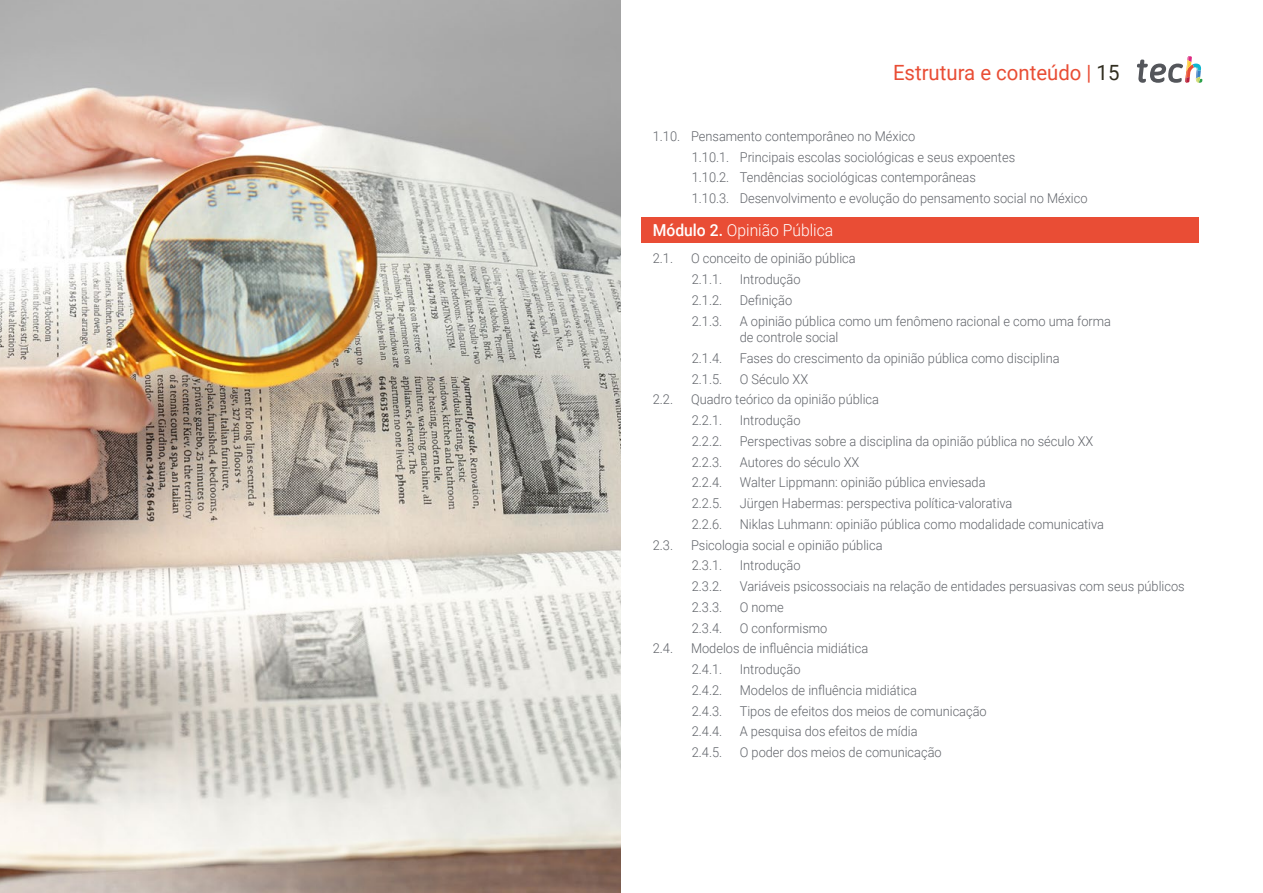
<style>
.page{position:relative;width:1263px;height:893px;background:#fff}
.page>*{position:absolute;margin:0;border:0;box-sizing:border-box;transform-origin:0 0}
.t1{font:21px "Roboto";color:#e94d35}
.t2{font:300 16.5px "Roboto";color:#fff;scale:.95 1}
.t3{font:300 13.5px/20.7px "Roboto";color:#61646a;scale:.95 1}
.s1{color:#312e20}
.s2{font-weight:500}
</style>
<div class="page">
<img style="left:0;top:0;width:621px;height:893px">
<div style="left:642px;top:218px;width:557px;height:25px;background:#e94d35"></div>
<svg style="left:1137px;top:56px;width:65px;height:27px"></svg>
<h1 class="t1" style="left:893px;top:57px;width:228px">Estrutura e conteúdo | <span class="s1">15</span></h1>
<p class="t3" style="left:692px;top:125px;width:418px;text-indent:-39px">1.10. Pensamento contemporâneo no México<br>1.10.1. Principais escolas sociológicas e seus expoentes<br>1.10.2. Tendências sociológicas contemporâneas<br>1.10.3. Desenvolvimento e evolução do pensamento social no México</p>
<p class="t2" style="left:653px;top:219px;width:191px"><span class="s2">Módulo 2.</span> Opinião Pública</p>
<p class="t3" style="left:653px;top:248px;width:23px">2.1.</p>
<p class="t3" style="left:691px;top:248px;width:175px">O conceito de opinião pública<br>2.1.1.</p>
<p class="t3" style="left:740px;top:268px;width:65px">Introdução</p>
<p class="t3" style="left:692px;top:289px;width:34px">2.1.2.</p>
<p class="t3" style="left:740px;top:289px;width:57px">Definição</p>
<p class="t3" style="left:692px;top:310px;width:34px">2.1.3.</p>
<p class="t3" style="left:740px;top:312px;width:392px;line-height:16.5px">A opinião pública como um fenômeno racional e como uma forma de controle social</p>
<p class="t3" style="left:692px;top:347px;width:34px">2.1.4.</p>
<p class="t3" style="left:740px;top:347px;width:338px">Fases do crescimento da opinião pública como disciplina</p>
<p class="t3" style="left:692px;top:368px;width:34px">2.1.5.</p>
<p class="t3" style="left:740px;top:368px;width:74px">O Século XX</p>
<p class="t3" style="left:653px;top:389px;width:23px">2.2.</p>
<p class="t3" style="left:691px;top:389px;width:199px">Quadro teórico da opinião pública<br>2.2.1.</p>
<p class="t3" style="left:740px;top:409px;width:65px">Introdução</p>
<p class="t3" style="left:692px;top:430px;width:34px">2.2.2.</p>
<p class="t3" style="left:740px;top:430px;width:374px">Perspectivas sobre a disciplina da opinião pública no século XX</p>
<p class="t3" style="left:692px;top:451px;width:34px">2.2.3.</p>
<p class="t3" style="left:740px;top:451px;width:127px">Autores do século XX</p>
<p class="t3" style="left:692px;top:472px;width:34px">2.2.4.</p>
<p class="t3" style="left:740px;top:472px;width:260px">Walter Lippmann: opinião pública enviesada</p>
<p class="t3" style="left:692px;top:492px;width:34px">2.2.5.</p>
<p class="t3" style="left:740px;top:492px;width:289px">Jürgen Habermas: perspectiva política-valorativa</p>
<p class="t3" style="left:692px;top:513px;width:34px">2.2.6.</p>
<p class="t3" style="left:740px;top:513px;width:385px">Niklas Luhmann: opinião pública como modalidade comunicativa</p>
<p class="t3" style="left:653px;top:534px;width:23px">2.3.</p>
<p class="t3" style="left:691px;top:534px;width:203px">Psicologia social e opinião pública<br>2.3.1.</p>
<p class="t3" style="left:740px;top:555px;width:65px">Introdução</p>
<p class="t3" style="left:692px;top:575px;width:34px">2.3.2.</p>
<p class="t3" style="left:740px;top:575px;width:470px">Variáveis psicossociais na relação de entidades persuasivas com seus públicos</p>
<p class="t3" style="left:692px;top:596px;width:34px">2.3.3.</p>
<p class="t3" style="left:740px;top:596px;width:48px">O nome</p>
<p class="t3" style="left:692px;top:617px;width:34px">2.3.4.</p>
<p class="t3" style="left:740px;top:617px;width:94px">O conformismo</p>
<p class="t3" style="left:653px;top:638px;width:23px">2.4.</p>
<p class="t3" style="left:691px;top:638px;width:188px">Modelos de influência midiática<br>2.4.1.</p>
<p class="t3" style="left:740px;top:658px;width:65px">Introdução</p>
<p class="t3" style="left:692px;top:679px;width:34px">2.4.2.</p>
<p class="t3" style="left:740px;top:679px;width:188px">Modelos de influência midiática</p>
<p class="t3" style="left:692px;top:700px;width:34px">2.4.3.</p>
<p class="t3" style="left:740px;top:700px;width:262px">Tipos de efeitos dos meios de comunicação</p>
<p class="t3" style="left:692px;top:721px;width:34px">2.4.4.</p>
<p class="t3" style="left:740px;top:721px;width:189px">A pesquisa dos efeitos de mídia</p>
<p class="t3" style="left:692px;top:741px;width:34px">2.4.5.</p>
<p class="t3" style="left:740px;top:741px;width:214px">O poder dos meios de comunicação</p>
</div>
